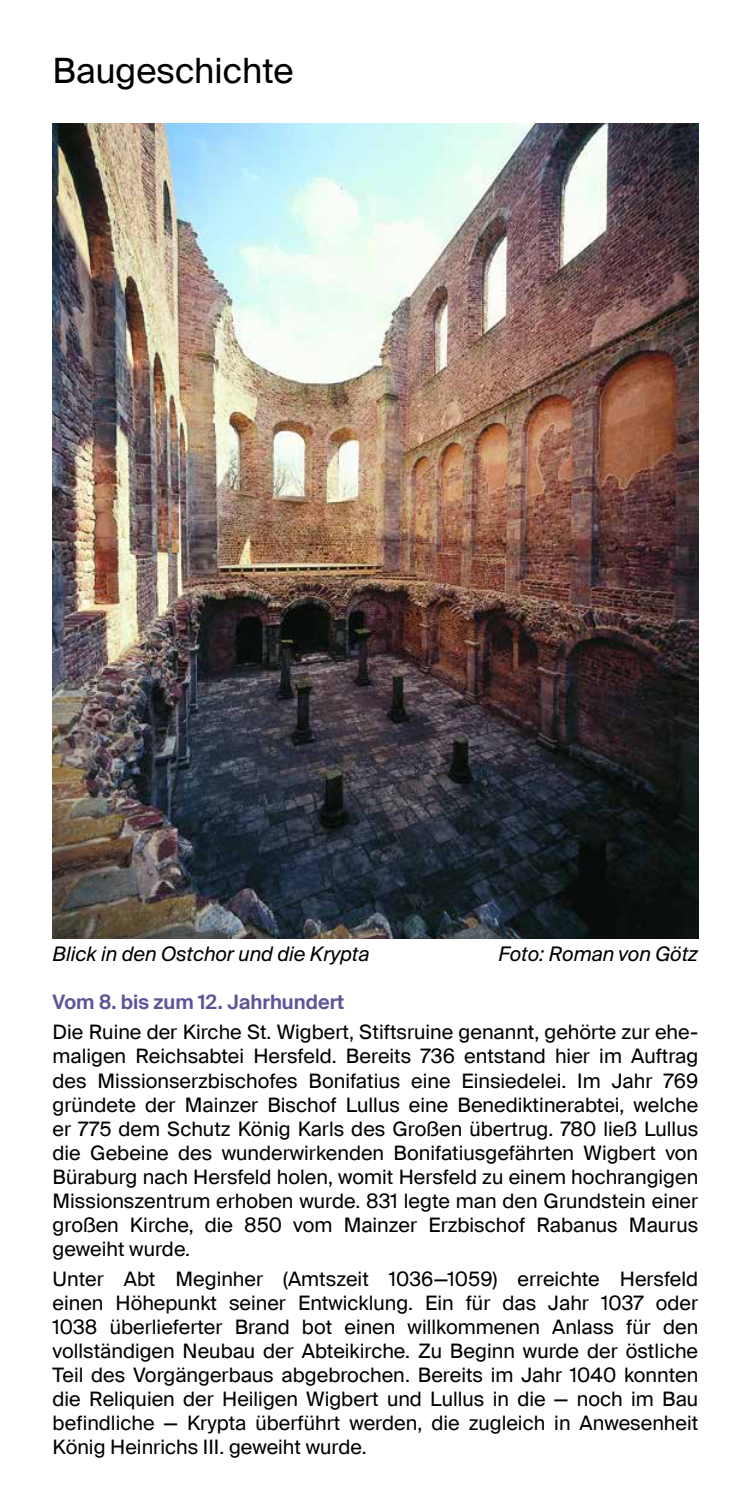
<style>
.page{position:relative;width:745px;height:1489px;background:#fff}
.page>*{position:absolute;margin:0;border:0;box-sizing:border-box;transform-origin:0 0}
.t1{font:35px "Suisse Intl";color:#000}
.t2{font:20px/24px "Suisse Intl";color:#000;text-align:justify}
.t3{font:italic 20px "Suisse Intl";color:#000}
.t4{font:600 20px "Suisse Intl";color:#615397}
</style>
<div class="page">
<img style="left:53px;top:123px;width:644px;height:815px">
<h1 class="t1" style="left:52px;top:51px;width:242px">Baugeschichte</h1>
<p class="t3" style="left:53px;top:942px;width:318px">Blick in den Ostchor und die Krypta</p>
<p class="t3" style="left:498px;top:942px;width:201px">Foto: Roman von Götz</p>
<p class="t4" style="left:53px;top:990px;width:293px">Vom 8. bis zum 12. Jahrhundert</p>
<p class="t2" style="left:53px;top:1020px;width:646px">Die Ruine der Kirche St. Wigbert, Stiftsruine genannt, gehörte zur ehe&shy;maligen Reichsabtei Hersfeld. Bereits 736 entstand hier im Auftrag des Missionserzbischofes Bonifatius eine Einsiedelei. Im Jahr 769 gründete der Mainzer Bischof Lullus eine Benediktinerabtei, welche er 775 dem Schutz König Karls des Großen übertrug. 780 ließ Lullus die Gebeine des wunderwirkenden Bonifatiusgefährten Wigbert von Büraburg nach Hersfeld holen, womit Hersfeld zu einem hochrangigen Missionszentrum erhoben wurde. 831 legte man den Grundstein einer großen Kirche, die 850 vom Mainzer Erzbischof Rabanus Maurus geweiht wurde.</p>
<p class="t2" style="left:53px;top:1266px;width:646px">Unter Abt Meginher (Amtszeit 1036—1059) erreichte Hersfeld einen Höhepunkt seiner Entwicklung. Ein für das Jahr 1037 oder 1038 überlieferter Brand bot einen willkommenen Anlass für den vollständigen Neubau der Abteikirche. Zu Beginn wurde der östliche Teil des Vorgängerbaus abgebrochen. Bereits im Jahr 1040 konnten die Reliquien der Heiligen Wigbert und Lullus in die — noch im Bau befindliche — Krypta überführt werden, die zugleich in Anwesenheit König Heinrichs III. geweiht wurde.</p>
</div>
